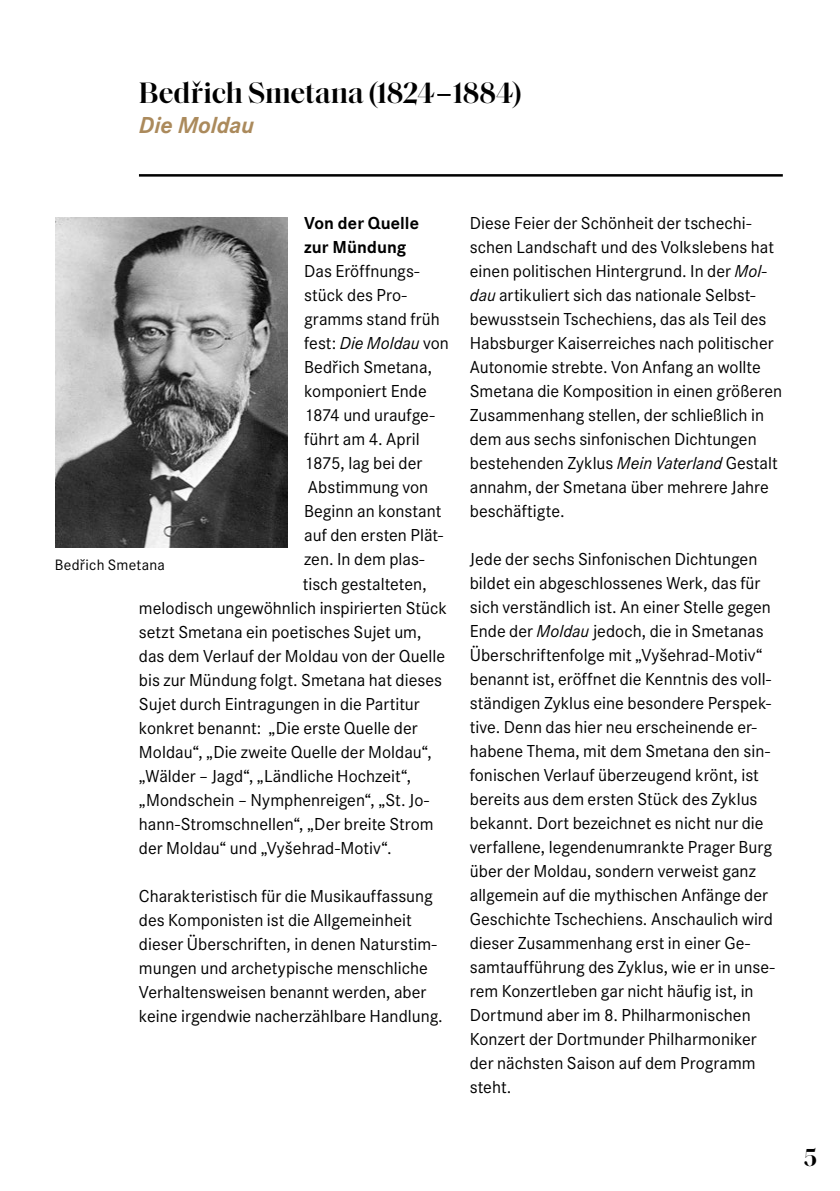
<style>
.page{position:relative;width:840px;height:1191px;background:#fff}
.page>*{position:absolute;margin:0;border:0;box-sizing:border-box;transform-origin:0 0}
.t1{font:600 30px "Saol Display";letter-spacing:-.005em;color:#000}
.t2{font:600 25px "Saol Display";color:#000}
.t3{font:italic 700 24px "Corporate S";letter-spacing:-.005em;color:#ab8a5c}
.t4{font:18px/24px "Corporate S Pro";color:#000}
.t5{font:700 18px/24px "Corporate S";letter-spacing:.005em;color:#000}
.t6{font:italic 18px "Corporate S Pro";color:#000}
.t7{font:15.6px "Corporate S";letter-spacing:.015em;color:#000}
.s1{font-style:normal}
.s2{font-style:italic}
</style>
<div class="page">
<hr style="left:139px;top:174px;width:643px;height:3px;background:#000">
<img style="left:56px;top:217px;width:231px;height:330px">
<h1 class="t1" style="left:139px;top:71px;width:384px">Bedřich Smetana (1824– 1884)</h1>
<h3 class="t3" style="left:139px;top:112px;width:117px">Die Moldau</h3>
<p class="t5" style="left:304px;top:212px;width:116px">Von der Quelle zur Mündung</p>
<p class="t4" style="left:304px;top:258px;width:117px">Das Eröffnungs-</p>
<p class="t4" style="left:304px;top:282px;width:104px">stück des Pro-</p>
<p class="t4" style="left:304px;top:306px;width:137px">gramms stand früh</p>
<p class="t6" style="left:304px;top:330px;width:146px"><span class="s1">fest:</span> Die Moldau <span class="s1">von</span></p>
<p class="t4" style="left:304px;top:354px;width:129px">Bedřich Smetana,</p>
<p class="t4" style="left:304px;top:378px;width:124px">komponiert Ende</p>
<p class="t4" style="left:304px;top:402px;width:132px">1874 und uraufge-</p>
<p class="t4" style="left:304px;top:426px;width:117px">führt am 4. April</p>
<p class="t4" style="left:304px;top:450px;width:120px">1875, lag bei der</p>
<p class="t4" style="left:308px;top:474px;width:122px">Abstimmung von</p>
<p class="t4" style="left:304px;top:498px;width:139px">Beginn an konstant</p>
<p class="t4" style="left:304px;top:522px;width:140px">auf den ersten Plät-</p>
<p class="t4" style="left:304px;top:546px;width:122px">zen. In dem plas-</p>
<p class="t4" style="left:302px;top:570px;width:125px">tisch gestalteten,</p>
<p class="t4" style="left:139px;top:594px;width:309px">melodisch ungewöhnlich inspirierten Stück</p>
<p class="t4" style="left:139px;top:618px;width:284px">setzt Smetana ein poetisches Sujet um,</p>
<p class="t4" style="left:139px;top:642px;width:307px">das dem Verlauf der Moldau von der Quelle</p>
<p class="t4" style="left:139px;top:666px;width:304px">bis zur Mündung folgt. Smetana hat dieses</p>
<p class="t4" style="left:139px;top:690px;width:282px">Sujet durch Eintragungen in die Partitur</p>
<p class="t4" style="left:139px;top:714px;width:280px">konkret benannt: „Die erste Quelle der</p>
<p class="t4" style="left:139px;top:738px;width:294px">Moldau“, „Die zweite Quelle der Moldau“,</p>
<p class="t4" style="left:139px;top:762px;width:273px">„Wälder – Jagd“, „Ländliche Hochzeit“,</p>
<p class="t4" style="left:139px;top:786px;width:291px">„Mondschein – Nymphenreigen“, „St. Jo-</p>
<p class="t4" style="left:139px;top:810px;width:296px">hann-Stromschnellen“, „Der breite Strom</p>
<p class="t4" style="left:139px;top:834px;width:254px">der Moldau“ und „Vyšehrad-Motiv“.</p>
<p class="t4" style="left:139px;top:882px;width:305px">Charakteristisch für die Musikauffassung des Komponisten ist die Allgemeinheit dieser Überschriften, in denen Naturstim&shy;mungen und archetypische menschliche Verhaltensweisen benannt werden, aber keine irgendwie nacherzählbare Handlung.</p>
<p class="t7" style="left:55px;top:555px;width:111px">Bedřich Smetana</p>
<p class="t4" style="left:469px;top:210px;width:314px">Diese Feier der Schönheit der tschechi&shy;schen Landschaft und des Volkslebens hat einen politischen Hintergrund. In der <span class="s2">Mol&shy;dau</span> artikuliert sich das nationale Selbst&shy;bewusstsein Tschechiens, das als Teil des Habsburger Kaiserreiches nach politischer Autonomie strebte. Von Anfang an wollte Smetana die Komposition in einen größeren Zusammenhang stellen, der schließlich in dem aus sechs sinfonischen Dichtungen bestehenden Zyklus <span class="s2">Mein Vaterland</span> Gestalt annahm, der Smetana über mehrere Jahre beschäftigte.</p>
<p class="t4" style="left:469px;top:546px;width:306px">Jede der sechs Sinfonischen Dichtungen bildet ein abgeschlossenes Werk, das für sich verständlich ist. An einer Stelle gegen Ende der <span class="s2">Moldau</span> jedoch, die in Smetanas Überschriftenfolge mit „Vyšehrad-Motiv“ benannt ist, eröffnet die Kenntnis des voll&shy;ständigen Zyklus eine besondere Perspek&shy;tive. Denn das hier neu erscheinende er&shy;habene Thema, mit dem Smetana den sin&shy;fonischen Verlauf überzeugend krönt, ist bereits aus dem ersten Stück des Zyklus bekannt. Dort bezeichnet es nicht nur die verfallene, legendenumrankte Prager Burg über der Moldau, sondern verweist ganz allgemein auf die mythischen Anfänge der Geschichte Tschechiens. Anschaulich wird dieser Zusammenhang erst in einer Ge&shy;samtaufführung des Zyklus, wie er in unse&shy;rem Konzertleben gar nicht häufig ist, in Dortmund aber im 8. Philharmonischen Konzert der Dortmunder Philharmoniker der nächsten Saison auf dem Programm steht.</p>
<h2 class="t2" style="left:803px;top:1138px;width:15px">5</h2>
</div>
